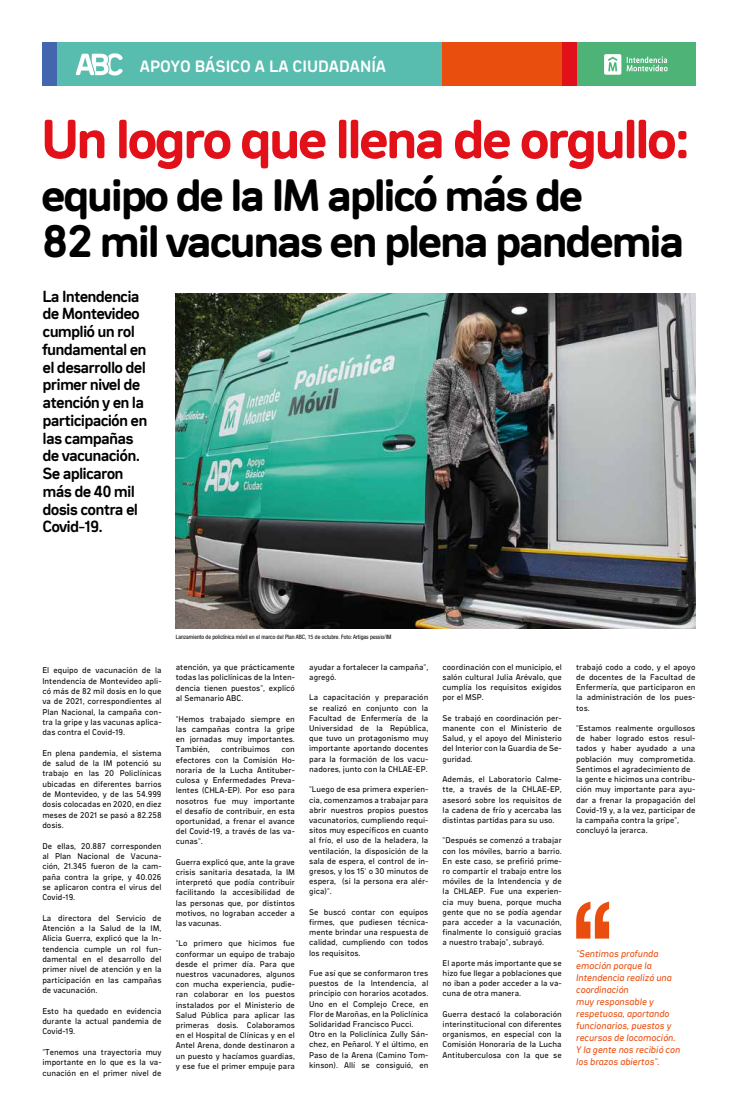
<style>
.page{position:relative;width:738px;height:1120px;background:#fff}
.page>*{position:absolute;margin:0;border:0;box-sizing:border-box;transform-origin:0 0}
.t1{font:900 56px "Ciudadela Pro";letter-spacing:-.05em;color:#e21018}
.t2{font:900 46.1px/46px "Ciudadela Pro";letter-spacing:-.05em;color:#000}
.t3{font:700 16.8px "Ciudadela Pro";color:#fff}
.t4{font:700 16.5px/17.7px "Ciudadela Pro";letter-spacing:-.05em;color:#000}
.t5{font:italic 10px/12px "Ciudadela Pro";letter-spacing:-.02em;color:#e94e0f}
.t6{font:8.6px/10.3px "Ciudadela Pro";color:#000;text-align:justify}
.t7{font:8.5px/10.2px "Ciudadela Pro";color:#000;text-align:justify}
.t8{font:condensed 6px "Helvetica Neue";color:#000}
</style>
<div class="page">
<div style="left:43px;top:43px;width:651px;height:43px;background:#58bcaf"></div>
<div style="left:575px;top:43px;width:119px;height:43px;background:#4db376"></div>
<svg style="left:75px;top:53px;width:48px;height:23px"></svg>
<svg style="left:604px;top:54px;width:63px;height:21px"></svg>
<div style="left:442px;top:43px;width:119px;height:43px;background:#e94e0f"></div>
<div style="left:561px;top:43px;width:14px;height:43px;background:#e21018"></div>
<div style="left:43px;top:43px;width:14px;height:43px;background:#4466ae"></div>
<img style="left:176px;top:294px;width:518px;height:334px">
<svg style="left:576px;top:901px;width:32px;height:37px"></svg>
<h3 class="t3" style="left:140px;top:56px;width:247px">APOYO BÁSICO A LA CIUDADANÍA</h3>
<h1 class="t1" style="left:41px;top:104px;width:650px">Un logro que llena de orgullo:</h1>
<h2 class="t2" style="left:41px;top:171px;width:644px">equipo de la IM aplicó más de<br>82 mil vacunas en plena pandemia</h2>
<h3 class="t4" style="left:43px;top:286px;width:106px">La Intendencia de Montevideo cumplió un rol fundamental en el desarrollo del primer nivel de atención y en la participación en las campañas de vacunación.<br>Se aplicaron más de 40 mil dosis contra el<br>Covid-19.</h3>
<p class="t6" style="left:42px;top:665px;width:121px">El equipo de vacunación de la Intendencia de Montevideo apli&shy;có más de 82 mil dosis en lo que va de 2021, correspondientes al Plan Nacional, la campaña con&shy;tra la gripe y las vacunas aplica&shy;das contra el Covid-19.</p>
<p class="t6" style="left:42px;top:747px;width:121px">En plena pandemia, el sistema de salud de la IM potenció su trabajo en las 20 Policlínicas ubicadas en diferentes barrios de Montevideo, y de las 54.999 dosis colocadas en 2020, en diez meses de 2021 se pasó a 82.258 dosis.</p>
<p class="t6" style="left:42px;top:840px;width:121px">De ellas, 20.887 corresponden al Plan Nacional de Vacuna&shy;ción, 21.345 fueron de la cam&shy;paña contra la gripe, y 40.026 se aplicaron contra el virus del Covid-19.</p>
<p class="t6" style="left:42px;top:912px;width:121px">La directora del Servicio de Atención a la Salud de la IM, Alicia Guerra, explicó que la In&shy;tendencia cumple un rol fun&shy;damental en el desarrollo del primer nivel de atención y en la participación en las campañas de vacunación.</p>
<p class="t6" style="left:42px;top:1005px;width:121px">Esto ha quedado en evidencia durante la actual pandemia de Covid-19.</p>
<p class="t6" style="left:42px;top:1046px;width:121px">"Tenemos una trayectoria muy importante en lo que es la va&shy;cunación en el primer nivel de</p>
<p class="t8" style="left:176px;top:633px;width:217px">Lanzamiento de policlínica móvil en el marco del Plan ABC, 15 de octubre. Foto: Artigas pessio/IM</p>
<p class="t6" style="left:176px;top:661px;width:121px">atención, ya que prácticamente todas las policlínicas de la Inten&shy;dencia tienen puestos", explicó al Semanario ABC.</p>
<p class="t6" style="left:176px;top:713px;width:121px">"Hemos trabajado siempre en las campañas contra la gripe en jornadas muy importantes.<br>También,</p>
<p class="t6" style="left:221px;top:744px;width:50px">contribuimos</p>
<p class="t6" style="left:176px;top:744px;width:121px;text-align:right">con<br>efectores con la Comisión Ho-</p>
<p class="t7" style="left:176px;top:764px;width:121px">noraria de la Lucha Antituber&shy;culosa y Enfermedades Preva&shy;lentes (CHLA-EP). Por eso para nosotros fue muy importante el desafío de contribuir, en esta oportunidad, a frenar el avance del Covid-19, a través de las va&shy;cunas".</p>
<p class="t7" style="left:176px;top:856px;width:121px">Guerra explicó que, ante la grave crisis sanitaria desatada, la IM interpretó que podía contribuir facilitando la accesibilidad de las personas que, por distintos motivos, no lograban acceder a las vacunas.</p>
<p class="t7" style="left:176px;top:938px;width:121px">"Lo primero que hicimos fue conformar un equipo de trabajo desde el primer día. Para que nuestros vacunadores, algunos con mucha experiencia, pudie&shy;ran colaborar en los puestos instalados por el Ministerio de Salud Pública para aplicar las primeras dosis. Colaboramos en el Hospital de Clínicas y en el Antel Arena, donde destinaron a un puesto y hacíamos guardias, y ese fue el primer empuje para</p>
<p class="t7" style="left:309px;top:661px;width:121px">ayudar a fortalecer la campaña", agregó.</p>
<p class="t7" style="left:309px;top:692px;width:121px">La capacitación y preparación se realizó en conjunto con la Facultad de Enfermería de la Universidad de la República, que tuvo un protagonismo muy importante aportando docentes para la formación de los vacu&shy;nadores, junto con la CHLAE-EP.</p>
<p class="t7" style="left:309px;top:784px;width:121px">"Luego de esa primera experien&shy;cia, comenzamos a trabajar para abrir nuestros propios puestos vacunatorios, cumpliendo requi&shy;sitos muy específicos en cuanto al frío, el uso de la heladera, la ventilación, la disposición de la sala de espera, el control de in&shy;gresos, y los 15' o 30 minutos de espera, (si la persona era alér&shy;gica)".</p>
<p class="t7" style="left:309px;top:906px;width:121px">Se buscó contar con equipos firmes, que pudiesen técnica&shy;mente brindar una respuesta de calidad, cumpliendo con todos los requisitos.</p>
<p class="t7" style="left:309px;top:967px;width:121px;text-align:left">Fue así que se conformaron tres puestos de la Intendencia, al principio con horarios acotados.<br>Uno en el Complejo Crece, en<br>Flor de Maroñas, en la Policlínica<br>Solidaridad Francisco Pucci.<br>Otro en la Policlínica Zully Sán&shy;chez, en Peñarol. Y el último, en<br>Paso de la Arena (Camino Tom&shy;kinson). Allí se consiguió, en</p>
<p class="t7" style="left:442px;top:661px;width:121px">coordinación con el municipio, el salón cultural Julia Arévalo, que cumplía los requisitos exigidos por el MSP.</p>
<p class="t7" style="left:442px;top:712px;width:121px">Se trabajó en coordinación per&shy;manente con el Ministerio de Salud, y el apoyo del Ministerio del Interior con la Guardia de Se&shy;guridad.</p>
<p class="t7" style="left:442px;top:774px;width:121px">Además, el Laboratorio Calme&shy;tte, a través de la CHLAE-EP, asesoró sobre los requisitos de la cadena de frío y acercaba las distintas partidas para su uso.</p>
<p class="t7" style="left:442px;top:835px;width:121px">"Después se comenzó a trabajar con los móviles, barrio a barrio.<br>En este caso, se prefirió prime&shy;ro compartir el trabajo entre los móviles de la Intendencia y de la CHLAEP. Fue una experien&shy;cia muy buena, porque mucha gente que no se podía agendar para acceder a la vacunación, finalmente lo consiguió gracias a nuestro trabajo", subrayó.</p>
<p class="t7" style="left:442px;top:957px;width:121px">El aporte más importante que se hizo fue llegar a poblaciones que no iban a poder acceder a la va&shy;cuna de otra manera.</p>
<p class="t7" style="left:442px;top:1008px;width:121px">Guerra destacó la colaboración interinstitucional con diferentes organismos, en especial con la Comisión Honoraria de la Lucha Antituberculosa con la que se</p>
<p class="t7" style="left:575px;top:661px;width:121px">trabajó codo a codo, y el apoyo de docentes de la Facultad de Enfermería, que participaron en la administración de los pues&shy;tos.</p>
<p class="t7" style="left:575px;top:723px;width:121px;text-align:left">"Estamos realmente orgullosos de haber logrado estos resul&shy;tados y haber ayudado a una población muy comprometida.<br>Sentimos el agradecimiento de la gente e hicimos una contribu&shy;ción muy importante para ayu&shy;dar a frenar la propagación del<br>Covid-19 y, a la vez, participar de la campaña contra la gripe", concluyó la jerarca.</p>
<p class="t5" style="left:575px;top:947px;width:106px">"Sentimos profunda emoción porque la<br>Intendencia realizó una coordinación<br>muy responsable y respetuosa, aportando funcionarios, puestos y recursos de locomoción.<br>Y la gente nos recibió con los brazos abiertos".</p>
</div>
